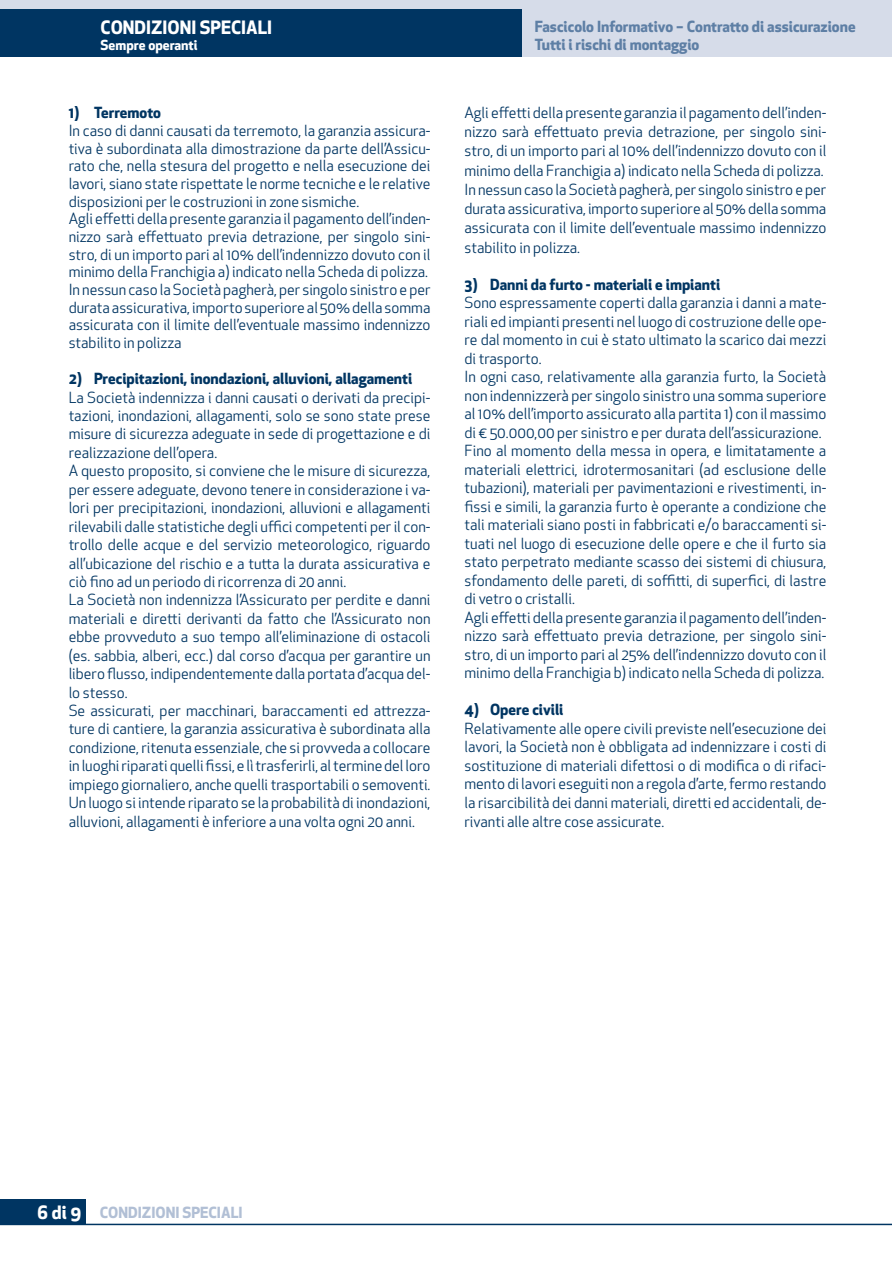
<style>
.page{position:relative;width:892px;height:1262px;background:#fff}
.page>*{position:absolute;margin:0;border:0;box-sizing:border-box;transform-origin:0 0}
.t1{font:700 18px "Apex New";color:#fff}
.t2{font:15px/18.5px "Apex New";color:#003562}
.t3{font:700 15px "Apex New";color:#003562}
.t4{font:700 15px/18px "Apex New";color:#5e7fa5}
.t5{font:700 15px "Apex New";color:#b1bfd5}
.t6{font:700 13.5px "Apex New";color:#fff}
</style>
<div class="page">
<div style="left:0;top:1200px;width:86px;height:25px;background:#003562"></div>
<hr style="left:0;top:1224px;width:891px;height:1px;background:#003562">
<div style="left:0;top:0;width:891px;height:56px;background:#d6dce9"></div>
<div style="left:0;top:9px;width:521px;height:47px;background:#003562"></div>
<p class="t1" style="left:100px;top:14px;width:173px">CONDIZIONI SPECIALI</p>
<p class="t6" style="left:100px;top:35px;width:98px">Sempre operanti</p>
<p class="t3" style="left:69px;top:102px;width:94px">1) Terremoto</p>
<p class="t2" style="left:69px;top:122px;width:363px;line-height:17.7px">In caso di danni causati da terremoto, la garanzia assicura&shy;tiva è subordinata alla dimostrazione da parte dell’Assicu&shy;rato che, nella stesura del progetto e nella esecuzione dei lavori, siano state rispettate le norme tecniche e le relative disposizioni per le costruzioni in zone sismiche.<br>Agli effetti della presente garanzia il pagamento dell’inden&shy;nizzo sarà effettuato previa detrazione, per singolo sini&shy;stro, di un importo pari al 10% dell’indennizzo dovuto con il minimo della Franchigia a) indicato nella Scheda di polizza.<br>In nessun caso la Società pagherà, per singolo sinistro e per durata assicurativa, importo superiore al 50% della somma assicurata con il limite dell’eventuale massimo indennizzo stabilito in polizza</p>
<p class="t3" style="left:69px;top:368px;width:345px">2) Precipitazioni, inondazioni, alluvioni, allagamenti</p>
<p class="t2" style="left:69px;top:388px;width:363px">La Società indennizza i danni causati o derivati da precipi&shy;tazioni, inondazioni, allagamenti, solo se sono state prese misure di sicurezza adeguate in sede di progettazione e di realizzazione dell’opera.<br>A questo proposito, si conviene che le misure di sicurezza, per essere adeguate, devono tenere in considerazione i va&shy;lori per precipitazioni, inondazioni, alluvioni e allagamenti rilevabili dalle statistiche degli uffici competenti per il con&shy;trollo delle acque e del servizio meteorologico, riguardo all’ubicazione del rischio e a tutta la durata assicurativa e ciò fino ad un periodo di ricorrenza di 20 anni.<br>La Società non indennizza l’Assicurato per perdite e danni materiali e diretti derivanti da fatto che l’Assicurato non ebbe provveduto a suo tempo all’eliminazione di ostacoli (es. sabbia, alberi, ecc.) dal corso d’acqua per garantire un libero flusso, indipendentemente dalla portata d’acqua del&shy;lo stesso.<br>Se assicurati, per macchinari, baraccamenti ed attrezza&shy;ture di cantiere, la garanzia assicurativa è subordinata alla condizione, ritenuta essenziale, che si provveda a collocare in luoghi riparati quelli fissi, e lì trasferirli, al termine del loro impiego giornaliero, anche quelli trasportabili o semoventi.<br>Un luogo si intende riparato se la probabilità di inondazioni, alluvioni, allagamenti è inferiore a una volta ogni 20 anni.</p>
<p class="t4" style="left:534px;top:17px;width:322px">Fascicolo Informativo – Contratto di assicurazione<br>Tutti i rischi di montaggio</p>
<p class="t2" style="left:464px;top:103px;width:363px;line-height:19.2px">Agli effetti della presente garanzia il pagamento dell’inden&shy;nizzo sarà effettuato previa detrazione, per singolo sini&shy;stro, di un importo pari al 10% dell’indennizzo dovuto con il minimo della Franchigia a) indicato nella Scheda di polizza.<br>In nessun caso la Società pagherà, per singolo sinistro e per durata assicurativa, importo superiore al 50% della somma assicurata con il limite dell’eventuale massimo indennizzo stabilito in polizza.</p>
<p class="t3" style="left:464px;top:273px;width:257px">3) Danni da furto - materiali e impianti</p>
<p class="t2" style="left:464px;top:294px;width:363px">Sono espressamente coperti dalla garanzia i danni a mate&shy;riali ed impianti presenti nel luogo di costruzione delle ope&shy;re dal momento in cui è stato ultimato la scarico dai mezzi di trasporto.<br>In ogni caso, relativamente alla garanzia furto, la Società non indennizzerà per singolo sinistro una somma superiore al 10% dell’importo assicurato alla partita 1) con il massimo di € 50.000,00 per sinistro e per durata dell’assicurazione.<br>Fino al momento della messa in opera, e limitatamente a materiali elettrici, idrotermosanitari (ad esclusione delle tubazioni), materiali per pavimentazioni e rivestimenti, in&shy;fissi e simili, la garanzia furto è operante a condizione che tali materiali siano posti in fabbricati e/o baraccamenti si&shy;tuati nel luogo di esecuzione delle opere e che il furto sia stato perpetrato mediante scasso dei sistemi di chiusura, sfondamento delle pareti, di soffitti, di superfici, di lastre di vetro o cristalli.<br>Agli effetti della presente garanzia il pagamento dell’inden&shy;nizzo sarà effettuato previa detrazione, per singolo sini&shy;stro, di un importo pari al 25% dell’indennizzo dovuto con il minimo della Franchigia b) indicato nella Scheda di polizza.</p>
<p class="t3" style="left:464px;top:699px;width:100px">4) Opere civili</p>
<p class="t2" style="left:464px;top:719px;width:363px;text-align:justify">Relativamente alle opere civili previste nell’esecuzione dei lavori, la Società non è obbligata ad indennizzare i costi di sostituzione di materiali difettosi o di modifica o di rifaci&shy;mento di lavori eseguiti non a regola d’arte, fermo restando la risarcibilità dei danni materiali, diretti ed accidentali, de&shy;rivanti alle altre cose assicurate.</p>
<p class="t1" style="left:37px;top:1200px;width:46px">6 di 9</p>
<p class="t5" style="left:100px;top:1202px;width:144px">CONDIZIONI SPECIALI</p>
</div>
